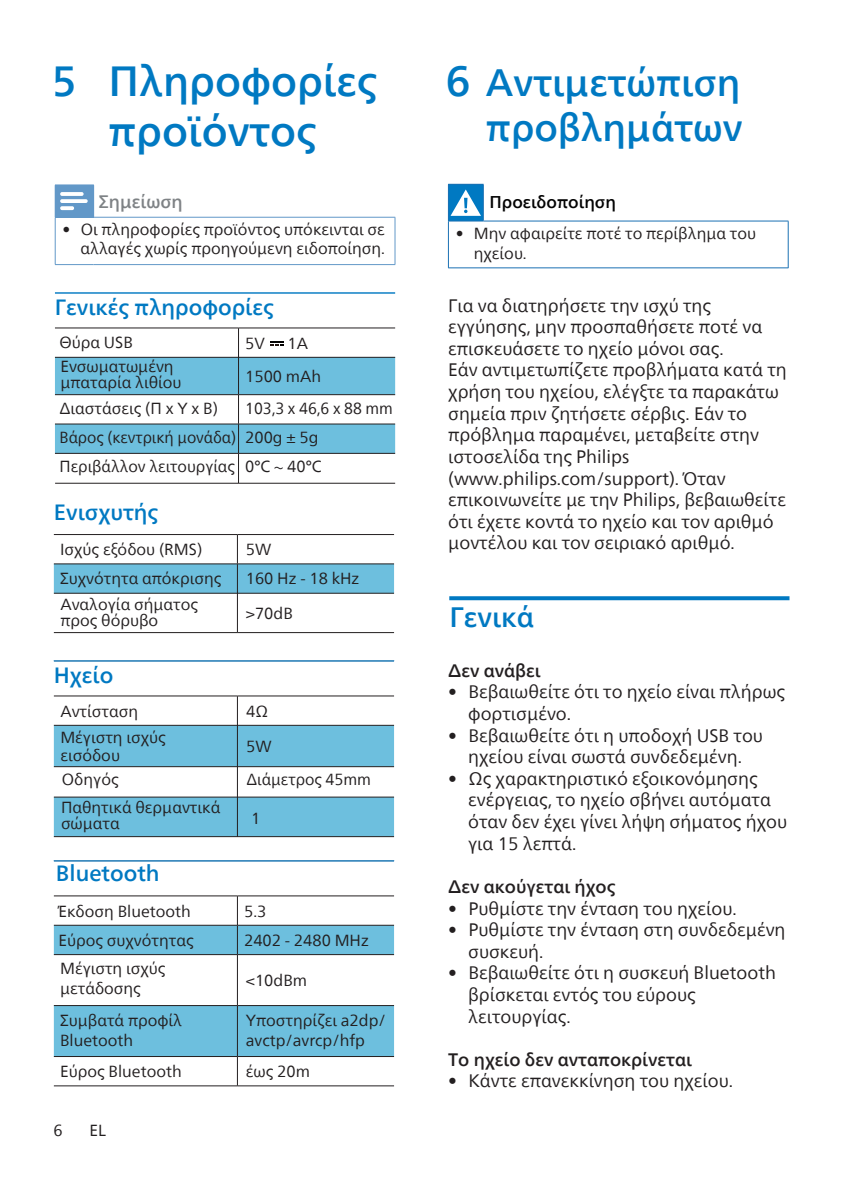
<style>
.page{position:relative;width:842px;height:1191px;background:#fff}
.page>*{position:absolute;margin:0;border:0;box-sizing:border-box;transform-origin:0 0}
.t1{font:500 42px/50.4px "Neue Frutiger World";color:#0079c2;text-align:center}
.t2{font:500 38px/45.6px "Neue Frutiger World";color:#0079c2;text-align:right}
.t3{font:500 28px "Neue Frutiger World";color:#0079c2}
.t4{font:500 22px "Neue Frutiger World";color:#0079c2}
.t5{font:18px/21.6px "Neue Frutiger World";color:#231f20}
.t6{font:500 18px "Neue Frutiger World";color:#231f20}
.t7{font:500 18px "Neue Frutiger World";color:#7e8285}
.t8{font:500 17px "Neue Frutiger World";color:#030303}
.t9{font:16px/29px "Neue Frutiger World";color:#231f20}
.s1{font-size:42px}
</style>
<div class="page">
<div style="left:54px;top:797px;width:340px;height:39px;background:#6dbfde"></div>
<div style="left:54px;top:726px;width:340px;height:40px;background:#6dbfde"></div>
<hr style="left:55px;top:292px;width:340px;height:2px;background:#0079c2">
<hr style="left:54px;top:660px;width:340px;height:1px;background:#1c76b2">
<hr style="left:54px;top:860px;width:340px;height:1px;background:#1c76b2">
<div style="left:55px;top:185px;width:39px;height:32px;background:#6298c8"></div>
<hr style="left:55px;top:217px;width:39px;height:1px;background:#6298c8">
<hr style="left:55px;top:217px;width:1px;height:47px;background:#6298c8">
<hr style="left:94px;top:217px;width:301px;height:1px;background:#6298c8">
<hr style="left:395px;top:217px;width:1px;height:47px;background:#6298c8">
<hr style="left:55px;top:264px;width:39px;height:1px;background:#6298c8">
<hr style="left:94px;top:264px;width:301px;height:1px;background:#6298c8">
<svg style="left:60px;top:192px;width:28px;height:18px"></svg>
<hr style="left:55px;top:483px;width:184px;height:1px;background:#231f20">
<hr style="left:238px;top:483px;width:157px;height:1px;background:#231f20">
<hr style="left:55px;top:453px;width:183px;height:1px;background:#231f20">
<hr style="left:238px;top:453px;width:157px;height:1px;background:#231f20">
<hr style="left:238px;top:453px;width:1px;height:30px;background:#231f20">
<hr style="left:54px;top:534px;width:183px;height:1px;background:#231f20">
<hr style="left:237px;top:534px;width:157px;height:1px;background:#231f20">
<svg style="left:54px;top:535px;width:340px;height:58px"></svg>
<hr style="left:54px;top:563px;width:183px;height:1px;background:#231f20">
<hr style="left:237px;top:563px;width:157px;height:1px;background:#231f20">
<hr style="left:237px;top:564px;width:1px;height:68px;background:#231f20">
<hr style="left:54px;top:593px;width:183px;height:1px;background:#231f20">
<hr style="left:237px;top:593px;width:157px;height:1px;background:#231f20">
<hr style="left:54px;top:632px;width:183px;height:1px;background:#231f20">
<hr style="left:237px;top:632px;width:157px;height:1px;background:#231f20">
<hr style="left:54px;top:695px;width:183px;height:1px;background:#231f20">
<hr style="left:237px;top:695px;width:157px;height:1px;background:#231f20">
<hr style="left:237px;top:696px;width:1px;height:140px;background:#231f20">
<hr style="left:54px;top:725px;width:183px;height:1px;background:#231f20">
<hr style="left:237px;top:725px;width:157px;height:1px;background:#231f20">
<hr style="left:54px;top:766px;width:183px;height:1px;background:#231f20">
<hr style="left:54px;top:796px;width:340px;height:1px;background:#231f20">
<hr style="left:54px;top:836px;width:340px;height:1px;background:#231f20">
<hr style="left:237px;top:766px;width:157px;height:1px;background:#231f20">
<svg style="left:54px;top:926px;width:340px;height:130px;fill:#6dbfde"></svg>
<hr style="left:54px;top:895px;width:183px;height:1px;background:#231f20">
<hr style="left:237px;top:895px;width:157px;height:1px;background:#231f20">
<hr style="left:54px;top:925px;width:183px;height:1px;background:#231f20">
<hr style="left:237px;top:925px;width:157px;height:1px;background:#231f20">
<svg style="left:237px;top:896px;width:1px;height:58px"></svg>
<hr style="left:54px;top:954px;width:183px;height:1px;background:#231f20">
<hr style="left:237px;top:954px;width:157px;height:1px;background:#231f20">
<hr style="left:237px;top:955px;width:1px;height:50px;background:#231f20">
<hr style="left:54px;top:1005px;width:183px;height:1px;background:#231f20">
<hr style="left:237px;top:1005px;width:157px;height:1px;background:#231f20">
<hr style="left:237px;top:1005px;width:1px;height:51px;background:#231f20">
<hr style="left:54px;top:1056px;width:183px;height:1px;background:#231f20">
<hr style="left:237px;top:1056px;width:157px;height:1px;background:#231f20">
<svg style="left:237px;top:1056px;width:1px;height:29px"></svg>
<hr style="left:54px;top:1085px;width:183px;height:1px;background:#231f20">
<hr style="left:237px;top:1085px;width:157px;height:1px;background:#231f20">
<svg style="left:449px;top:596px;width:340px;height:4px"></svg>
<div style="left:448px;top:184px;width:35px;height:37px;background:#0079c2"></div>
<hr style="left:448px;top:184px;width:36px;height:1px;background:#1b71b3">
<hr style="left:448px;top:184px;width:1px;height:37px;background:#1b71b3">
<hr style="left:483px;top:184px;width:1px;height:37px;background:#1b71b3">
<hr style="left:448px;top:221px;width:35px;height:1px;background:#1b71b3">
<hr style="left:448px;top:221px;width:1px;height:47px;background:#1b71b3">
<hr style="left:483px;top:221px;width:305px;height:1px;background:#1b71b3">
<hr style="left:788px;top:221px;width:1px;height:47px;background:#1b71b3">
<hr style="left:448px;top:267px;width:340px;height:1px;background:#1b71b3">
<svg style="left:450px;top:189px;width:31px;height:27px"></svg>
<svg style="left:55px;top:328px;width:340px;height:125px"></svg>
<h1 class="t1" style="left:52px;top:56px;width:327px">5 Πληροφορίες προϊόντος</h1>
<h2 class="t2" style="left:446px;top:60px;width:298px"><span class="s1">6</span> Αντιμετώπιση προβλημάτων</h2>
<p class="t7" style="left:99px;top:187px;width:85px">Σημείωση</p>
<p class="t8" style="left:489px;top:188px;width:128px">Προειδοποίηση</p>
<p class="t9" style="left:63px;top:220px;width:324px;line-height:19.2px;text-align:right">• Οι πληροφορίες προϊόντος υπόκεινται σε αλλαγές χωρίς προηγούμενη ειδοποίηση.</p>
<p class="t9" style="left:474px;top:224px;width:284px;line-height:19.2px;text-indent:-18px">• Μην αφαιρείτε ποτέ το περίβλημα του ηχείου.</p>
<p class="t4" style="left:55px;top:289px;width:220px">Γενικές πληροφορίες</p>
<p class="t9" style="left:59px;top:328px;width:75px">Θύρα USB</p>
<p class="t9" style="left:60px;top:359px;width:123px;line-height:16px">Ενσωματωμένη μπαταρία λιθίου</p>
<p class="t9" style="left:59px;top:394px;width:178px">Διαστάσεις (Π x Υ x Β)<br>Βάρος (κεντρική μονάδα)<br>Περιβάλλον λειτουργίας</p>
<p class="t9" style="left:245px;top:327px;width:149px;line-height:32.4px;text-indent:42px">1A<br>1500 mAh<br>103,3 x 46,6 x 88 mm</p>
<p class="t9" style="left:245px;top:423px;width:78px">200g ± 5g<br>0°C ~ 40°C</p>
<p class="t9" style="left:245px;top:329px;width:21px">5V</p>
<p class="t4" style="left:54px;top:493px;width:106px">Ενισχυτής</p>
<p class="t9" style="left:60px;top:535px;width:163px">Ισχύς εξόδου (RMS)<br>Συχνότητα απόκρισης</p>
<p class="t9" style="left:60px;top:596px;width:139px;line-height:16px">Αναλογία σήματος προς θόρυβο</p>
<p class="t9" style="left:246px;top:535px;width:115px">5W<br>160 Hz - 18 kHz</p>
<p class="t9" style="left:246px;top:599px;width:49px">&gt;70dB</p>
<p class="t4" style="left:54px;top:657px;width:61px">Ηχείο</p>
<p class="t9" style="left:60px;top:699px;width:107px;line-height:25px">Αντίσταση<br>Μέγιστη ισχύς</p>
<p class="t9" style="left:60px;top:740px;width:61px">εισόδου</p>
<p class="t9" style="left:246px;top:694px;width:27px;line-height:35px">4Ω<br>5W</p>
<p class="t9" style="left:62px;top:765px;width:58px">Οδηγός</p>
<p class="t9" style="left:246px;top:765px;width:126px">Διάμετρος 45mm</p>
<p class="t9" style="left:61px;top:800px;width:161px;line-height:16px">Παθητικά θερμαντικά σώματα</p>
<p class="t9" style="left:251px;top:803px;width:11px">1</p>
<p class="t4" style="left:56px;top:854px;width:105px">Bluetooth</p>
<p class="t9" style="left:58px;top:897px;width:137px">Έκδοση Bluetooth<br>Εύρος συχνότητας</p>
<p class="t9" style="left:60px;top:959px;width:107px;line-height:20px">Μέγιστη ισχύς μετάδοσης</p>
<p class="t9" style="left:60px;top:1010px;width:124px;line-height:20px">Συμβατά προφίλ<br>Bluetooth</p>
<p class="t9" style="left:60px;top:1057px;width:123px">Εύρος Bluetooth</p>
<p class="t9" style="left:54px;top:1116px;width:11px">6</p>
<p class="t9" style="left:90px;top:1116px;width:18px">EL</p>
<p class="t9" style="left:244px;top:897px;width:126px">5.3<br>2402 - 2480 MHz</p>
<p class="t9" style="left:246px;top:966px;width:63px">&lt;10dBm</p>
<p class="t9" style="left:246px;top:1010px;width:141px;line-height:20px">Υποστηρίζει a2dp/ avctp/avrcp/hfp</p>
<p class="t9" style="left:246px;top:1057px;width:66px">έως 20m</p>
<p class="t5" style="left:448px;top:295px;width:340px">Για να διατηρήσετε την ισχύ της εγγύησης, μην προσπαθήσετε ποτέ να επισκευάσετε το ηχείο μόνοι σας.<br>Εάν αντιμετωπίζετε προβλήματα κατά τη χρήση του ηχείου, ελέγξτε τα παρακάτω σημεία πριν ζητήσετε σέρβις. Εάν το πρόβλημα παραμένει, μεταβείτε στην ιστοσελίδα της Philips (www.philips.com/support). Όταν επικοινωνείτε με την Philips, βεβαιωθείτε ότι έχετε κοντά το ηχείο και τον αριθμό μοντέλου και τον σειριακό αριθμό.</p>
<h3 class="t3" style="left:449px;top:594px;width:86px">Γενικά</h3>
<p class="t6" style="left:448px;top:655px;width:94px">Δεν ανάβει</p>
<p class="t5" style="left:468px;top:681px;width:318px;text-indent:-20px">• Βεβαιωθείτε ότι το ηχείο είναι πλήρως φορτισμένο.</p>
<p class="t5" style="left:448px;top:725px;width:316px;text-align:center">• Βεβαιωθείτε ότι η υποδοχή USB του ηχείου είναι σωστά συνδεδεμένη.</p>
<p class="t5" style="left:468px;top:768px;width:321px;text-indent:-20px">• Ως χαρακτηριστικό εξοικονόμησης ενέργειας, το ηχείο σβήνει αυτόματα όταν δεν έχει γίνει λήψη σήματος ήχου για 15 λεπτά.</p>
<p class="t6" style="left:448px;top:871px;width:169px">Δεν ακούγεται ήχος</p>
<p class="t5" style="left:448px;top:897px;width:290px">• Ρυθμίστε την ένταση του ηχείου.</p>
<p class="t5" style="left:468px;top:919px;width:319px;text-indent:-20px">• Ρυθμίστε την ένταση στη συνδεδεμένη συσκευή.</p>
<p class="t5" style="left:468px;top:962px;width:309px;text-indent:-20px">• Βεβαιωθείτε ότι η συσκευή Bluetooth βρίσκεται εντός του εύρους λειτουργίας.</p>
<p class="t6" style="left:448px;top:1044px;width:245px">Το ηχείο δεν ανταποκρίνεται</p>
<p class="t5" style="left:448px;top:1070px;width:286px">• Κάντε επανεκκίνηση του ηχείου.</p>
</div>
